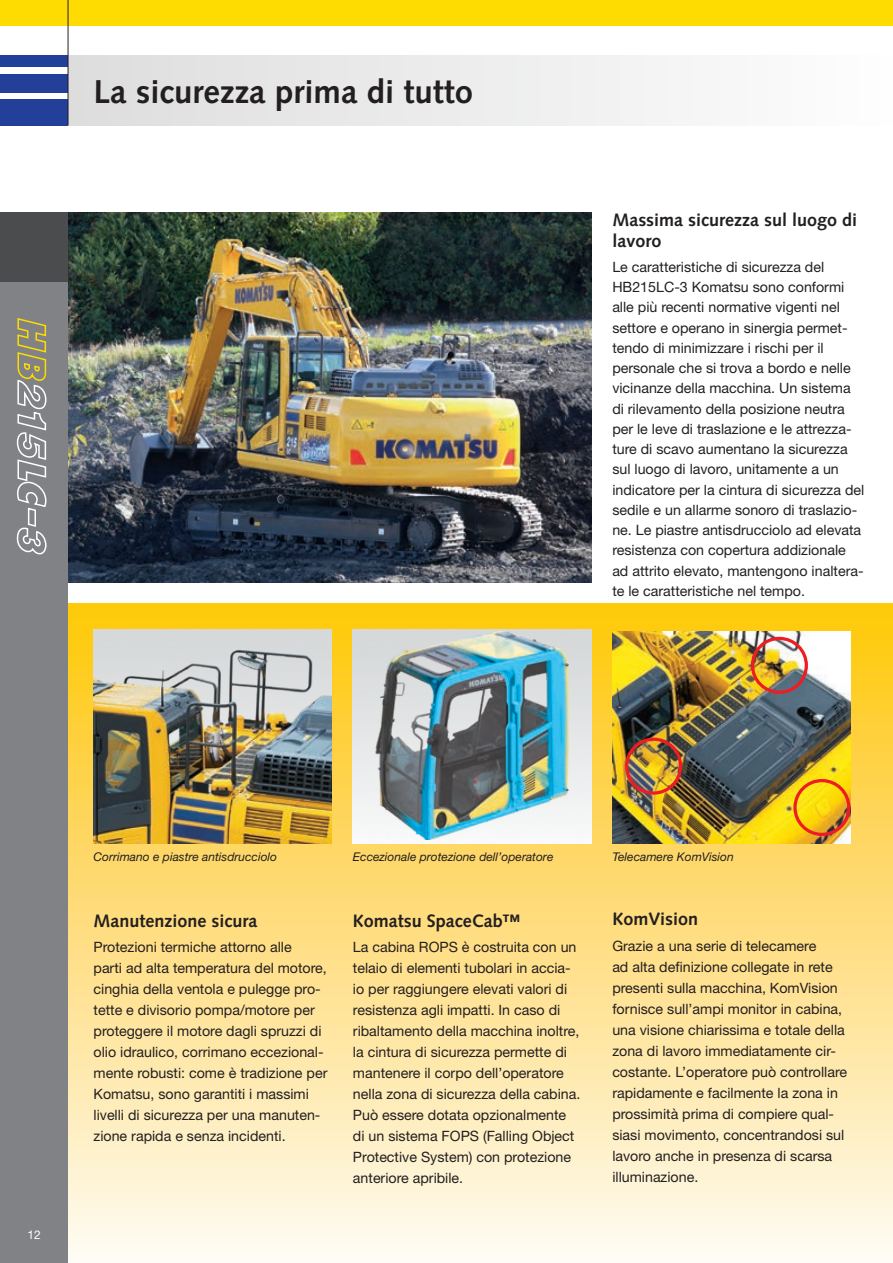
<style>
.page{position:relative;width:893px;height:1263px;background:#fff}
.page>*{position:absolute;margin:0;border:0;box-sizing:border-box;transform-origin:0 0}
.t1{font:700 33px "Syntax LTCE";color:#231f20}
.t2{font:700 18px/21px "Syntax LTCE";color:#231f20}
.t3{font:14.25px/21px "Helvetica Neue LT Pro";color:#231f20}
.t4{font:italic 12px "Helvetica Neue LT Pro";color:#231f20}
.t5{font:12px "Helvetica Neue LT Pro";color:#fff}
</style>
<div class="page">
<div style="left:55px;top:604px;width:838px;height:659px;background:linear-gradient(to bottom,#fcc50f,#fff9f3)"></div>
<img style="left:68px;top:213px;width:523px;height:370px">
<div style="left:0;top:213px;width:68px;height:1050px;background:#808285"></div>
<div style="left:0;top:99px;width:68px;height:26px;background:#223f99"></div>
<div style="left:0;top:74px;width:68px;height:18px;background:#223f99"></div>
<div style="left:0;top:55px;width:68px;height:12px;background:#223f99"></div>
<div style="left:0;top:0;width:893px;height:26px;background:#ffdc01"></div>
<div style="left:0;top:213px;width:68px;height:69px;background:#4b4c4d"></div>
<div style="left:68px;top:55px;width:825px;height:70px;background:linear-gradient(to right,#ddddde,#fdfdfe)"></div>
<hr style="left:68px;top:0;width:1px;height:125px;background:#231f20">
<img style="left:353px;top:629px;width:238px;height:215px">
<img style="left:376px;top:631px;width:192px;height:209px">
<img style="left:94px;top:618px;width:238px;height:226px">
<img style="left:612px;top:631px;width:238px;height:213px">
<div style="left:793px;top:779px;width:57px;height:57px;border:3px solid #ee1d23;border-radius:50%"></div>
<div style="left:751px;top:637px;width:57px;height:57px;border:3px solid #ee1d23;border-radius:50%"></div>
<div style="left:625px;top:738px;width:57px;height:57px;border:3px solid #ee1d23;border-radius:50%"></div>
<svg style="left:16px;top:318px;width:31px;height:237px"></svg>
<h1 class="t1" style="left:94px;top:73px;width:381px">La sicurezza prima di tutto</h1>
<p class="t2" style="left:612px;top:210px;width:246px">Massima sicurezza sul luogo di lavoro</p>
<p class="t3" style="left:612px;top:256px;width:254px;line-height:20.2px">Le caratteristiche di sicurezza del HB215LC-3 Komatsu sono conformi alle più recenti normative vigenti nel settore e operano in sinergia permet&shy;tendo di minimizzare i rischi per il personale che si trova a bordo e nelle vicinanze della macchina. Un sistema di rilevamento della posizione neutra per le leve di traslazione e le attrezza&shy;ture di scavo aumentano la sicurezza sul luogo di lavoro, unitamente a un indicatore per la cintura di sicurezza del sedile e un allarme sonoro di traslazio&shy;ne. Le piastre antisdrucciolo ad elevata resistenza con copertura addizionale ad attrito elevato, mantengono inaltera&shy;te le caratteristiche nel tempo.</p>
<p class="t5" style="left:27px;top:1227px;width:15px">12</p>
<p class="t4" style="left:94px;top:849px;width:185px">Corrimano e piastre antisdrucciolo</p>
<p class="t4" style="left:353px;top:849px;width:202px">Eccezionale protezione dell’operatore</p>
<p class="t2" style="left:94px;top:910px;width:165px">Manutenzione sicura</p>
<p class="t3" style="left:94px;top:936px;width:235px">Protezioni termiche attorno alle<br>parti ad alta temperatura del motore, cinghia della ventola e pulegge pro&shy;tette e divisorio pompa/motore per proteggere il motore dagli spruzzi di olio idraulico, corrimano eccezional&shy;mente robusti: come è tradizione per Komatsu, sono garantiti i massimi livelli di sicurezza per una manuten&shy;zione rapida e senza incidenti.</p>
<p class="t2" style="left:353px;top:910px;width:169px">Komatsu SpaceCab™</p>
<p class="t3" style="left:353px;top:936px;width:229px">La cabina ROPS è costruita con un telaio di elementi tubolari in accia&shy;io per raggiungere elevati valori di resistenza agli impatti. In caso di ribaltamento della macchina inoltre, la cintura di sicurezza permette di mantenere il corpo dell’operatore nella zona di sicurezza della cabina.<br>Può essere dotata opzionalmente di un sistema FOPS (Falling Object Protective System) con protezione anteriore apribile.</p>
<p class="t4" style="left:612px;top:849px;width:123px">Telecamere KomVision</p>
<p class="t2" style="left:612px;top:909px;width:87px">KomVision</p>
<p class="t3" style="left:612px;top:935px;width:236px">Grazie a una serie di telecamere<br>ad alta definizione collegate in rete presenti sulla macchina, KomVision fornisce sull’ampi monitor in cabina, una visione chiarissima e totale della zona di lavoro immediatamente cir&shy;costante. L’operatore può controllare rapidamente e facilmente la zona in prossimità prima di compiere qual&shy;siasi movimento, concentrandosi sul lavoro anche in presenza di scarsa illuminazione.</p>
</div>
